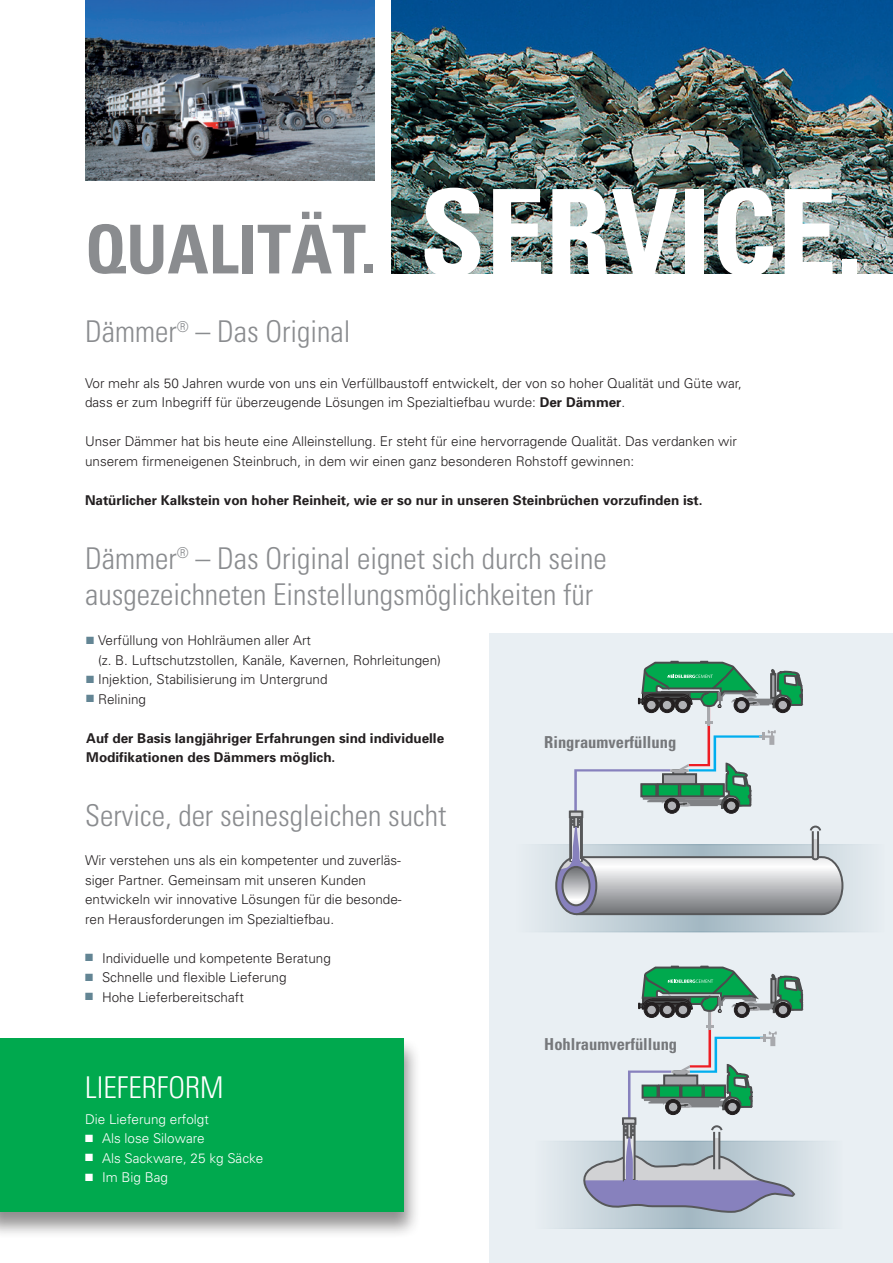
<style>
.page{position:relative;width:893px;height:1263px;background:#fff}
.page>*{position:absolute;margin:0;border:0;box-sizing:border-box;transform-origin:0 0}
.t1{font:700 condensed 67.5px "Univers";color:#8a8c8f}
.t2{font:300 condensed 30px/36px "Univers";color:#8a8c8f}
.t3{font:300 condensed 30px "Univers";color:#fff}
.t4{font:700 condensed 16.5px "Univers";color:#76787b}
.t5{font:300 13.5px/19.5px "Univers";color:#231f20}
.t6{font:700 13.5px/19.5px "Univers";color:#231f20}
.t7{font:300 13.5px "Univers";color:#fff}
.s1{font-size:119.25px;color:#fff}
.s2{font-weight:700}
.s3{color:#638594}
</style>
<div class="page">
<div style="left:489px;top:634px;width:404px;height:629px;background:#e9eff3"></div>
<img style="left:391px;top:0;width:502px;height:273px">
<img style="left:85px;top:0;width:289px;height:181px">
<div style="left:0;top:1037px;width:421px;height:201px;background:#231f20;opacity:.5"></div>
<div style="left:0;top:1039px;width:404px;height:173px;background:#00a94e"></div>
<svg style="left:550px;top:1141px;width:279px;height:88px;fill:#d7e1e6"></svg>
<div style="left:570px;top:1180px;width:224px;height:32px;background:#d6e0e6"></div>
<svg style="left:579px;top:966px;width:226px;height:248px"></svg>
<div style="left:728px;top:1102px;width:9px;height:10px;background:#b2b3b7;border-radius:50%"></div>
<div style="left:728px;top:1102px;width:9px;height:10px;border:1px solid #231f20;border-radius:50%"></div>
<svg style="left:537px;top:844px;width:329px;height:88px"></svg>
<svg style="left:554px;top:660px;width:290px;height:256px"></svg>
<div style="left:726px;top:801px;width:10px;height:9px;background:#b2b3b7;border-radius:50%"></div>
<div style="left:726px;top:801px;width:10px;height:9px;border:1px solid #231f20;border-radius:50%"></div>
<h1 class="t1" style="left:85px;top:208px;width:780px">QUALITÄT. <span class="s1">SERVICE.</span></h1>
<h2 class="t2" style="left:85px;top:313px;width:267px">Dämmer<sup>®</sup> – Das Original</h2>
<p class="t5" style="left:85px;top:373px;width:658px">Vor mehr als 50 Jahren wurde von uns ein Verfüllbaustoff entwickelt, der von so hoher Qualität und Güte war, dass er zum Inbegriff für überzeugende Lösungen im Spezialtiefbau wurde: <span class="s2">Der Dämmer</span>.</p>
<p class="t5" style="left:85px;top:431px;width:653px">Unser Dämmer hat bis heute eine Alleinstellung. Er steht für eine hervorragende Qualität. Das verdanken wir unserem firmeneigenen Steinbruch, in dem wir einen ganz besonderen Rohstoff gewinnen:</p>
<p class="t6" style="left:85px;top:490px;width:619px">Natürlicher Kalkstein von hoher Reinheit, wie er so nur in unseren Steinbrüchen vorzufinden ist.</p>
<h2 class="t2" style="left:85px;top:539px;width:523px">Dämmer<sup>®</sup> – Das Original eignet sich durch seine ausgezeichneten Einstellungsmöglichkeiten für</h2>
<p class="t5" style="left:98px;top:630px;width:344px;text-indent:-12px"><span class="s3">■</span> Verfüllung von Hohlräumen aller Art<br>(z. B. Luftschutzstollen, Kanäle, Kavernen, Rohrleitungen)</p>
<p class="t5" style="left:86px;top:669px;width:243px"><span class="s3">■</span> Injektion, Stabilisierung im Untergrund</p>
<p class="t5" style="left:86px;top:689px;width:61px"><span class="s3">■</span> Relining</p>
<p class="t6" style="left:86px;top:728px;width:359px">Auf der Basis langjähriger Erfahrungen sind individuelle<br>Modifikationen des Dämmers möglich.</p>
<h2 class="t2" style="left:85px;top:797px;width:363px">Service, der seinesgleichen sucht</h2>
<p class="t5" style="left:85px;top:850px;width:318px">Wir verstehen uns als ein kompetenter und zuverläs&shy;siger Partner. Gemeinsam mit unseren Kunden entwickeln wir innovative Lösungen für die besonde&shy;ren Herausforderungen im Spezialtiefbau.</p>
<p class="t5" style="left:85px;top:948px;width:247px"><span class="s3">■</span> Individuelle und kompetente Beratung</p>
<p class="t5" style="left:85px;top:967px;width:203px"><span class="s3">■</span> Schnelle und flexible Lieferung</p>
<p class="t5" style="left:85px;top:987px;width:160px"><span class="s3">■</span> Hohe Lieferbereitschaft</p>
<p class="t4" style="left:544px;top:732px;width:133px">Ringraumverfüllung</p>
<h2 class="t3" style="left:85px;top:1070px;width:140px">LIEFERFORM</h2>
<p class="t7" style="left:85px;top:1111px;width:125px">Die Lieferung erfolgt</p>
<p class="t7" style="left:85px;top:1130px;width:121px">■ Als lose Siloware</p>
<p class="t7" style="left:85px;top:1150px;width:180px">■ Als Sackware, 25 kg Säcke</p>
<p class="t7" style="left:85px;top:1169px;width:85px">■ Im Big Bag</p>
<p class="t4" style="left:544px;top:1034px;width:134px">Hohlraumverfüllung</p>
</div>
